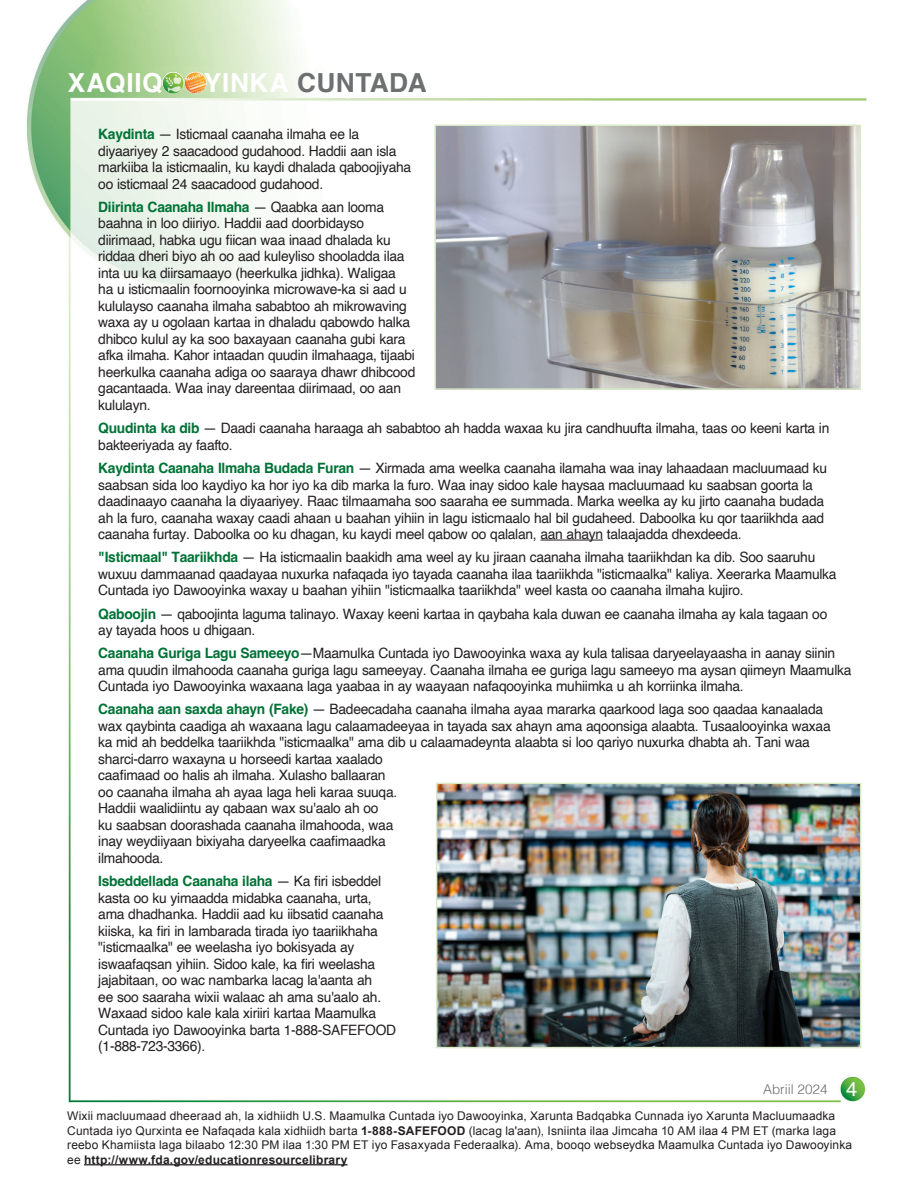
<style>
.page{position:relative;width:918px;height:1188px;background:#fff}
.page>*{position:absolute;margin:0;border:0;box-sizing:border-box;transform-origin:0 0}
.t1{font:700 26.25px "Helvetica";letter-spacing:.02em;color:#fff}
.t2{font:20.25px "Helvetica";color:#fff}
.t3{font:14.25px/16.5px "Helvetica";letter-spacing:-.02em;color:#231f20}
.t4{font:300 13.5px "Helvetica";color:#6c6d70}
.t5{font:12px/14.4px "Arial";letter-spacing:.01em;color:#231f20}
.s1{color:#6d6f71}
.s2{font-weight:700;color:#007236}
.s3{font-weight:700}
</style>
<div class="page">
<img style="left:68px;top:942px;width:798px;height:224px">
<img style="left:26px;top:0;width:841px;height:942px">
<img style="left:162px;top:72px;width:22px;height:21px;border-radius:11px">
<img style="left:184px;top:72px;width:23px;height:21px;border-radius:11px">
<hr style="left:540px;top:540px;width:63px;height:1px;background:#231f20">
<hr style="left:84px;top:1164px;width:264px;height:1px;background:#231f20">
<img style="left:437px;top:128px;width:421px;height:259px">
<div style="left:434px;top:125px;width:427px;height:265px;border:2px solid #d9e9c8"></div>
<img style="left:439px;top:786px;width:419px;height:259px">
<div style="left:436px;top:783px;width:425px;height:265px;border:2px solid #d9e9c8"></div>
<h1 class="t1" style="left:68px;top:67px;width:360px">XAQIIQOOYINKA <span class="s1">CUNTADA</span></h1>
<p class="t3" style="left:98px;top:126px;width:314px"><span class="s2">Kaydinta</span> — Isticmaal caanaha ilmaha ee la diyaariyey 2 saacadood gudahood. Haddii aan isla markiiba la isticmaalin, ku kaydi dhalada qaboojiyaha oo isticmaal 24 saacadood gudahood.</p>
<p class="t3" style="left:98px;top:199px;width:319px"><span class="s2">Diirinta Caanaha Ilmaha</span> — Qaabka aan looma baahna in loo diiriyo. Haddii aad doorbidayso diirimaad, habka ugu fiican waa inaad dhalada ku riddaa dheri biyo ah oo aad kuleyliso shooladda ilaa inta uu ka diirsamaayo (heerkulka jidhka). Waligaa<br>ha u isticmaalin foornooyinka microwave-ka si aad u kululayso caanaha ilmaha sababtoo ah mikrowaving waxa ay u ogolaan kartaa in dhaladu qabowdo halka dhibco kulul ay ka soo baxayaan caanaha gubi kara afka ilmaha. Kahor intaadan quudin ilmahaaga, tijaabi heerkulka caanaha adiga oo saaraya dhawr dhibcood gacantaada. Waa inay dareentaa diirimaad, oo aan kululayn.</p>
<p class="t3" style="left:98px;top:420px;width:733px"><span class="s2">Quudinta ka dib</span> — Daadi caanaha haraaga ah sababtoo ah hadda waxaa ku jira candhuufta ilmaha, taas oo keeni karta in bakteeriyada ay faafto.</p>
<p class="t3" style="left:98px;top:460px;width:730px"><span class="s2">Kaydinta Caanaha Ilmaha Budada Furan</span> — Xirmada ama weelka caanaha ilamaha waa inay lahaadaan macluumaad ku saabsan sida loo kaydiyo ka hor iyo ka dib marka la furo. Waa inay sidoo kale haysaa macluumaad ku saabsan goorta la daadinaayo caanaha la diyaariyey. Raac tilmaamaha soo saaraha ee summada. Marka weelka ay ku jirto caanaha budada ah la furo, caanaha waxay caadi ahaan u baahan yihiin in lagu isticmaalo hal bil gudaheed. Daboolka ku qor taariikhda aad caanaha furtay. Daboolka oo ku dhagan, ku kaydi meel qabow oo qalalan, aan ahayn talaajadda dhexdeeda.</p>
<p class="t3" style="left:98px;top:549px;width:740px"><span class="s2">"Isticmaal" Taariikhda</span> — Ha isticmaalin baakidh ama weel ay ku jiraan caanaha ilmaha taariikhdan ka dib. Soo saaruhu wuxuu dammaanad qaadayaa nuxurka nafaqada iyo tayada caanaha ilaa taariikhda "isticmaalka" kaliya. Xeerarka Maamulka<br>Cuntada iyo Dawooyinka waxay u baahan yihiin "isticmaalka taariikhda" weel kasta oo caanaha ilmaha kujiro.</p>
<p class="t3" style="left:98px;top:606px;width:731px"><span class="s2">Qaboojin</span> — qaboojinta laguma talinayo. Waxay keeni kartaa in qaybaha kala duwan ee caanaha ilmaha ay kala tagaan oo ay tayada hoos u dhigaan.</p>
<p class="t3" style="left:98px;top:645px;width:755px"><span class="s2">Caanaha Guriga Lagu Sameeyo</span>—Maamulka Cuntada iyo Dawooyinka waxa ay kula talisaa daryeelayaasha in aanay siinin ama quudin ilmahooda caanaha guriga lagu sameeyay. Caanaha ilmaha ee guriga lagu sameeyo ma aysan qiimeyn Maamulka<br>Cuntada iyo Dawooyinka waxaana laga yaabaa in ay waayaan nafaqooyinka muhiimka u ah korriinka ilmaha.</p>
<p class="t3" style="left:98px;top:702px;width:734px"><span class="s2">Caanaha aan saxda ahayn (Fake)</span> — Badeecadaha caanaha ilmaha ayaa mararka qaarkood laga soo qaadaa kanaalada wax qaybinta caadiga ah waxaana lagu calaamadeeyaa in tayada sax ahayn ama aqoonsiga alaabta. Tusaalooyinka waxaa ka mid ah beddelka taariikhda "isticmaalka" ama dib u calaamadeynta alaabta si loo qariyo nuxurka dhabta ah. Tani waa sharci-darro waxayna u horseedi kartaa xaalado<br>caafimaad oo halis ah ilmaha. Xulasho ballaaran<br>oo caanaha ilmaha ah ayaa laga heli karaa suuqa.<br>Haddii waalidiintu ay qabaan wax su'aalo ah oo<br>ku saabsan doorashada caanaha ilmahooda, waa<br>inay weydiiyaan bixiyaha daryeelka caafimaadka<br>ilmahooda.</p>
<p class="t3" style="left:98px;top:873px;width:299px"><span class="s2">Isbeddellada Caanaha ilaha</span> — Ka firi isbeddel kasta oo ku yimaadda midabka caanaha, urta, ama dhadhanka. Haddii aad ku iibsatid caanaha kiiska, ka firi in lambarada tirada iyo taariikhaha "isticmaalka" ee weelasha iyo bokisyada ay iswaafaqsan yihiin. Sidoo kale, ka firi weelasha jajabitaan, oo wac nambarka lacag la'aanta ah<br>ee soo saaraha wixii walaac ah ama su'aalo ah.<br>Waxaad sidoo kale kala xiriiri kartaa Maamulka Cuntada iyo Dawooyinka barta 1-888-SAFEFOOD (1-888-723-3366).</p>
<p class="t4" style="left:763px;top:1077px;width:66px">Abriil 2024</p>
<p class="t5" style="left:67px;top:1109px;width:786px">Wixii macluumaad dheeraad ah, la xidhiidh U.S. Maamulka Cuntada iyo Dawooyinka, Xarunta Badqabka Cunnada iyo Xarunta Macluumaadka Cuntada iyo Qurxinta ee Nafaqada kala xidhiidh barta <span class="s3">1-888-SAFEFOOD</span> (lacag la'aan), Isniinta ilaa Jimcaha 10 AM ilaa 4 PM ET (marka laga reebo Khamiista laga bilaabo 12:30 PM ilaa 1:30 PM ET iyo Fasaxyada Federaalka). Ama, booqo webseydka Maamulka Cuntada iyo Dawooyinka ee <span class="s3">http://www.fda.gov/educationresourcelibrary</span></p>
<h2 class="t2" style="left:846px;top:1073px;width:13px">4</h2>
</div>
